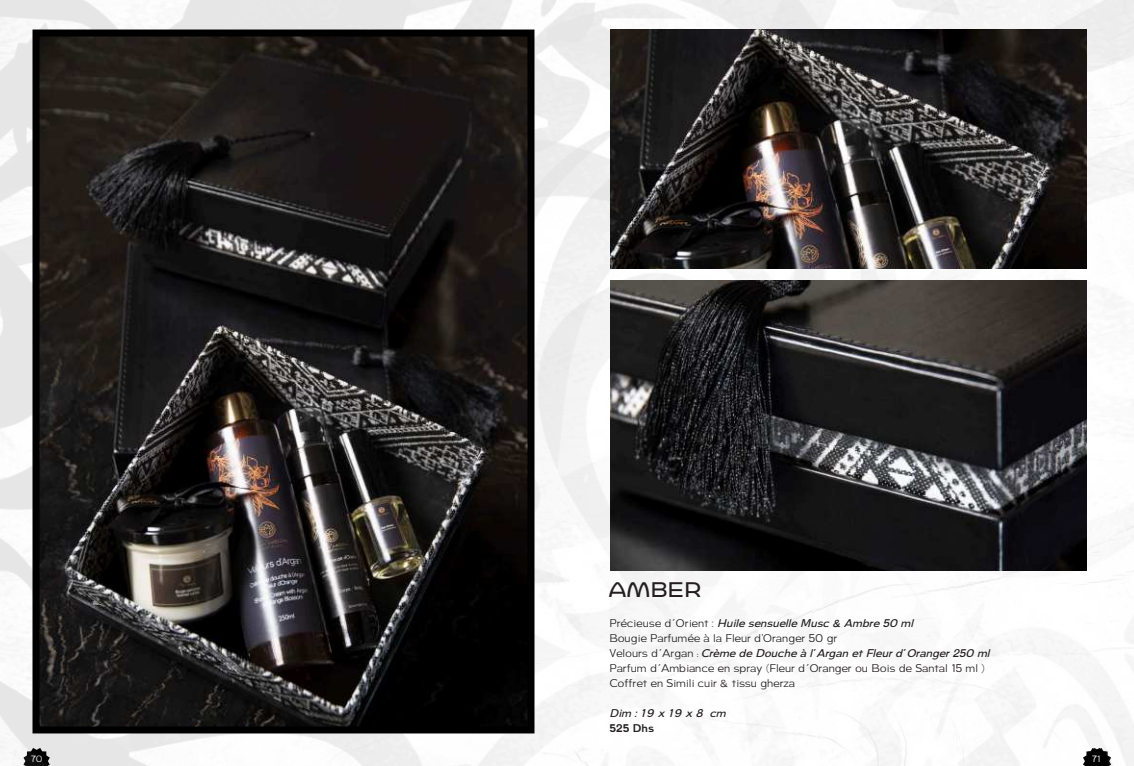
<style>
.page{position:relative;width:1134px;height:766px;background:#fff}
.page>*{position:absolute;margin:0;border:0;box-sizing:border-box;transform-origin:0 0}
.t1{font:21px "Babetta";color:#231f20}
.t2{font:11px "Aurel";color:#231f20}
.t3{font:italic 600 11px "Aurel";color:#231f20}
.t4{font:700 11px "Aurel";color:#231f20}
.t5{font:9px "Aurel";color:#fff}
.s1{font-weight:400;font-style:normal}
.s2{font-family:"Adobe Arabic";font-weight:400;font-style:normal}
</style>
<div class="page">
<img style="left:0;top:0;width:1134px;height:765px">
<img style="left:40px;top:38px;width:486px;height:687px">
<div style="left:32px;top:30px;width:502px;height:703px;border:7px solid #000"></div>
<img style="left:611px;top:30px;width:476px;height:238px">
<img style="left:611px;top:281px;width:476px;height:289px">
<svg style="left:1083px;top:747px;width:28px;height:18px"></svg>
<p class="t1" style="left:608px;top:573px;width:95px">AMBER</p>
<p class="t3" style="left:609px;top:616px;width:305px"><span class="s1">Précieuse d´Orient :</span> Huile sensuelle Musc &amp; Ambre 50 ml</p>
<p class="t2" style="left:609px;top:631px;width:229px">Bougie Parfumée à la Fleur d’Oranger 50 gr</p>
<p class="t3" style="left:609px;top:646px;width:382px"><span class="s1">Velours d´Argan</span> <span class="s2">:</span> Crème de Douche à l´Argan et Fleur d´Oranger 250 ml</p>
<p class="t2" style="left:609px;top:661px;width:374px">Parfum d´Ambiance en spray (Fleur d´Oranger ou Bois de Santal 15 ml)</p>
<p class="t2" style="left:609px;top:676px;width:187px">Coffret en Simili cuir &amp; tissu gherza</p>
<p class="t3" style="left:609px;top:706px;width:118px">Dim : 1 9 x 1 9 x 8 cm</p>
<p class="t4" style="left:609px;top:721px;width:46px">525 Dhs</p>
<p class="t5" style="left:31px;top:753px;width:13px">70</p>
<p class="t5" style="left:1094px;top:753px;width:10px">71</p>
<p class="t5" style="left:1092px;top:753px;width:10px">71</p>
</div>
